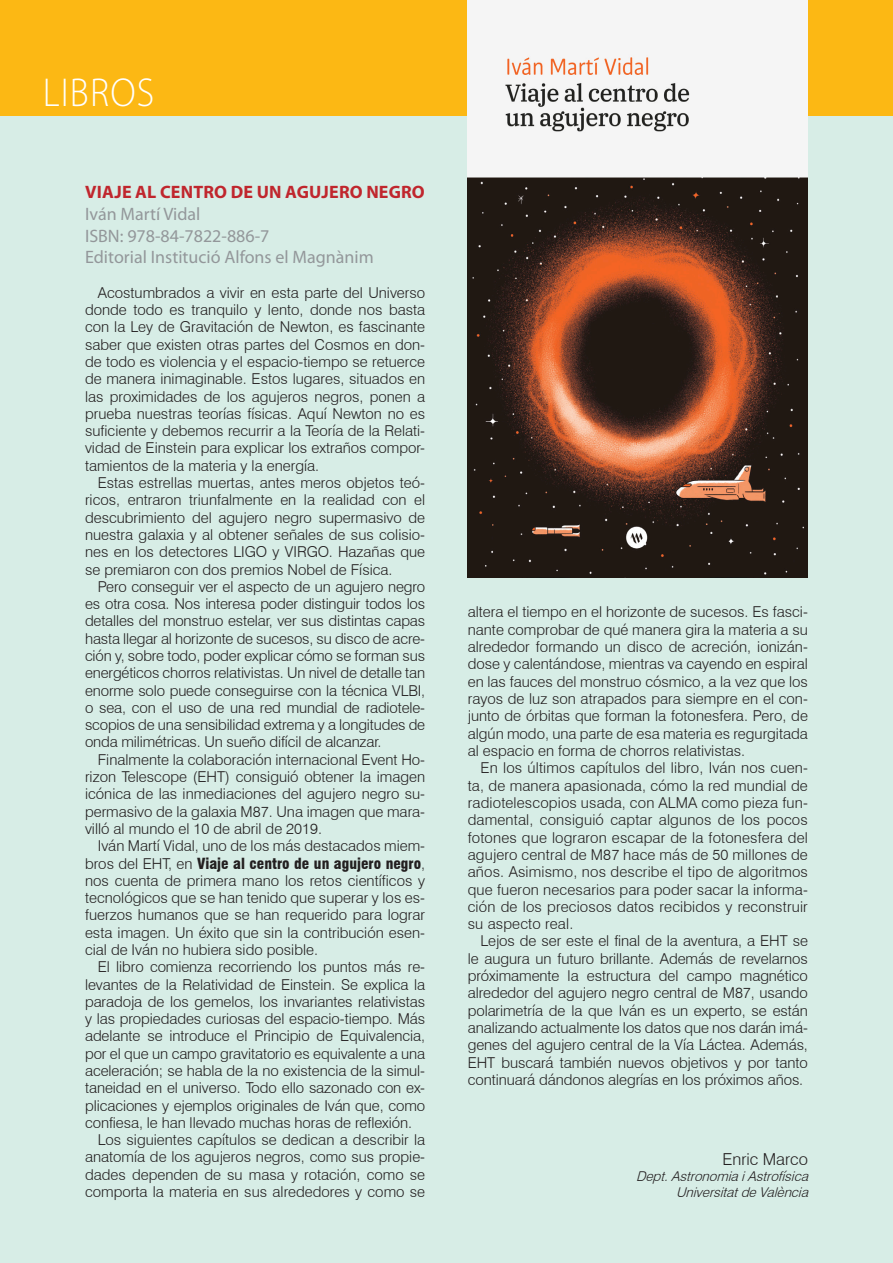
<style>
.page{position:relative;width:893px;height:1263px;background:#fff}
.page>*{position:absolute;margin:0;border:0;box-sizing:border-box;transform-origin:0 0}
.t1{font:300 40.5px "Myriad Pro";letter-spacing:.03em;color:#fff;scale:.93 1}
.gray_body_text{font:18px "Myriad Pro";color:#93979a}
.SUBHEAD_1{font:700 18px "Myriad Pro";letter-spacing:.01em;color:#c0262d}
.Body_1{font:300 16.5px "Swiss 721 BT";color:#231f20}
.Body_1-2{font:300 15px/17.2px "Swiss 721 BT";color:#231f20;text-align:justify}
.Body_1-3{font:italic 300 13.5px "Swiss 721 BT";color:#231f20}
.s1{font-weight:900;font-stretch:condensed}
</style>
<div class="page">
<div style="left:0;top:0;width:893px;height:117px;background:#fcb814"></div>
<div style="left:0;top:117px;width:893px;height:1146px;background:#d7ede6"></div>
<img style="left:468px;top:0;width:340px;height:577px">
<p class="t1" style="left:43px;top:68px;width:121px">LIBROS</p>
<p class="SUBHEAD_1" style="left:85px;top:181px;width:341px">VIAJE AL CENTRO DE UN AGUJERO NEGRO</p>
<p class="gray_body_text" style="left:85px;top:203px;width:117px">Iván Martí Vidal</p>
<p class="gray_body_text" style="left:85px;top:225px;width:186px">ISBN: 978-84-7822-886-7</p>
<p class="gray_body_text" style="left:85px;top:246px;width:290px">Editorial Institució Alfons el Magnànim</p>
<p class="Body_1-2" style="left:85px;top:284px;width:342px;text-indent:13px">Acostumbrados a vivir en esta parte del Universo donde todo es tranquilo y lento, donde nos basta con la Ley de Gravitación de Newton, es fascinante saber que existen otras partes del Cosmos en don&shy;de todo es violencia y el espacio-tiempo se retuerce de manera inimaginable. Estos lugares, situados en las proximidades de los agujeros negros, ponen a prueba nuestras teorías físicas. Aquí Newton no es suficiente y debemos recurrir a la Teoría de la Relati&shy;vidad de Einstein para explicar los extraños compor&shy;tamientos de la materia y la energía.</p>
<p class="Body_1-2" style="left:85px;top:474px;width:342px;text-indent:13px">Estas estrellas muertas, antes meros objetos teó&shy;ricos, entraron triunfalmente en la realidad con el descubrimiento del agujero negro supermasivo de nuestra galaxia y al obtener señales de sus colisio&shy;nes en los detectores LIGO y VIRGO. Hazañas que se premiaron con dos premios Nobel de Física.</p>
<p class="Body_1-2" style="left:85px;top:578px;width:342px;text-indent:13px">Pero conseguir ver el aspecto de un agujero negro es otra cosa. Nos interesa poder distinguir todos los detalles del monstruo estelar, ver sus distintas capas hasta llegar al horizonte de sucesos, su disco de acre&shy;ción y, sobre todo, poder explicar cómo se forman sus energéticos chorros relativistas. Un nivel de detalle tan enorme solo puede conseguirse con la técnica VLBI, o sea, con el uso de una red mundial de radiotele&shy;scopios de una sensibilidad extrema y a longitudes de onda milimétricas. Un sueño difícil de alcanzar.</p>
<p class="Body_1-2" style="left:85px;top:751px;width:342px;text-indent:13px">Finalmente la colaboración internacional Event Ho&shy;rizon Telescope (EHT) consiguió obtener la imagen icónica de las inmediaciones del agujero negro su&shy;permasivo de la galaxia M87. Una imagen que mara&shy;villó al mundo el 10 de abril de 2019.</p>
<p class="Body_1-2" style="left:85px;top:837px;width:342px;text-indent:13px">Iván Martí Vidal, uno de los más destacados miem&shy;bros del EHT, en <span class="s1">Viaje al centro de un agujero negro</span>, nos cuenta de primera mano los retos científicos y tecnológicos que se han tenido que superar y los es&shy;fuerzos humanos que se han requerido para lograr esta imagen. Un éxito que sin la contribución esen&shy;cial de Iván no hubiera sido posible.</p>
<p class="Body_1-2" style="left:85px;top:958px;width:342px;text-indent:13px">El libro comienza recorriendo los puntos más re&shy;levantes de la Relatividad de Einstein. Se explica la paradoja de los gemelos, los invariantes relativistas y las propiedades curiosas del espacio-tiempo. Más adelante se introduce el Principio de Equivalencia, por el que un campo gravitatorio es equivalente a una aceleración; se habla de la no existencia de la simul&shy;taneidad en el universo. Todo ello sazonado con ex&shy;plicaciones y ejemplos originales de Iván que, como confiesa, le han llevado muchas horas de reflexión.</p>
<p class="Body_1-2" style="left:85px;top:1131px;width:342px;text-indent:13px">Los siguientes capítulos se dedican a describir la anatomía de los agujeros negros, como sus propie&shy;dades dependen de su masa y rotación, como se comporta la materia en sus alrededores y como se</p>
<p class="Body_1-2" style="left:468px;top:603px;width:342px">altera el tiempo en el horizonte de sucesos. Es fasci&shy;nante comprobar de qué manera gira la materia a su alrededor formando un disco de acreción, ionizán&shy;dose y calentándose, mientras va cayendo en espiral en las fauces del monstruo cósmico, a la vez que los rayos de luz son atrapados para siempre en el con&shy;junto de órbitas que forman la fotonesfera. Pero, de algún modo, una parte de esa materia es regurgitada al espacio en forma de chorros relativistas.</p>
<p class="Body_1-2" style="left:468px;top:759px;width:342px;text-indent:13px">En los últimos capítulos del libro, Iván nos cuen&shy;ta, de manera apasionada, cómo la red mundial de radiotelescopios usada, con ALMA como pieza fun&shy;damental, consiguió captar algunos de los pocos fotones que lograron escapar de la fotonesfera del agujero central de M87 hace más de 50 millones de años. Asimismo, nos describe el tipo de algoritmos que fueron necesarios para poder sacar la informa&shy;ción de los preciosos datos recibidos y reconstruir su aspecto real.</p>
<p class="Body_1-2" style="left:468px;top:932px;width:342px;text-indent:13px">Lejos de ser este el final de la aventura, a EHT se le augura un futuro brillante. Además de revelarnos próximamente la estructura del campo magnético alrededor del agujero negro central de M87, usando polarimetría de la que Iván es un experto, se están analizando actualmente los datos que nos darán imá&shy;genes del agujero central de la Vía Láctea. Además, EHT buscará también nuevos objetivos y por tanto continuará dándonos alegrías en los próximos años.</p>
<p class="Body_1" style="left:723px;top:1149px;width:87px">Enric Marco</p>
<p class="Body_1-3" style="left:636px;top:1168px;width:178px">Dept.AstronomiaiAstrofísica</p>
<p class="Body_1-3" style="left:676px;top:1184px;width:138px">UniversitatdeValència</p>
</div>
